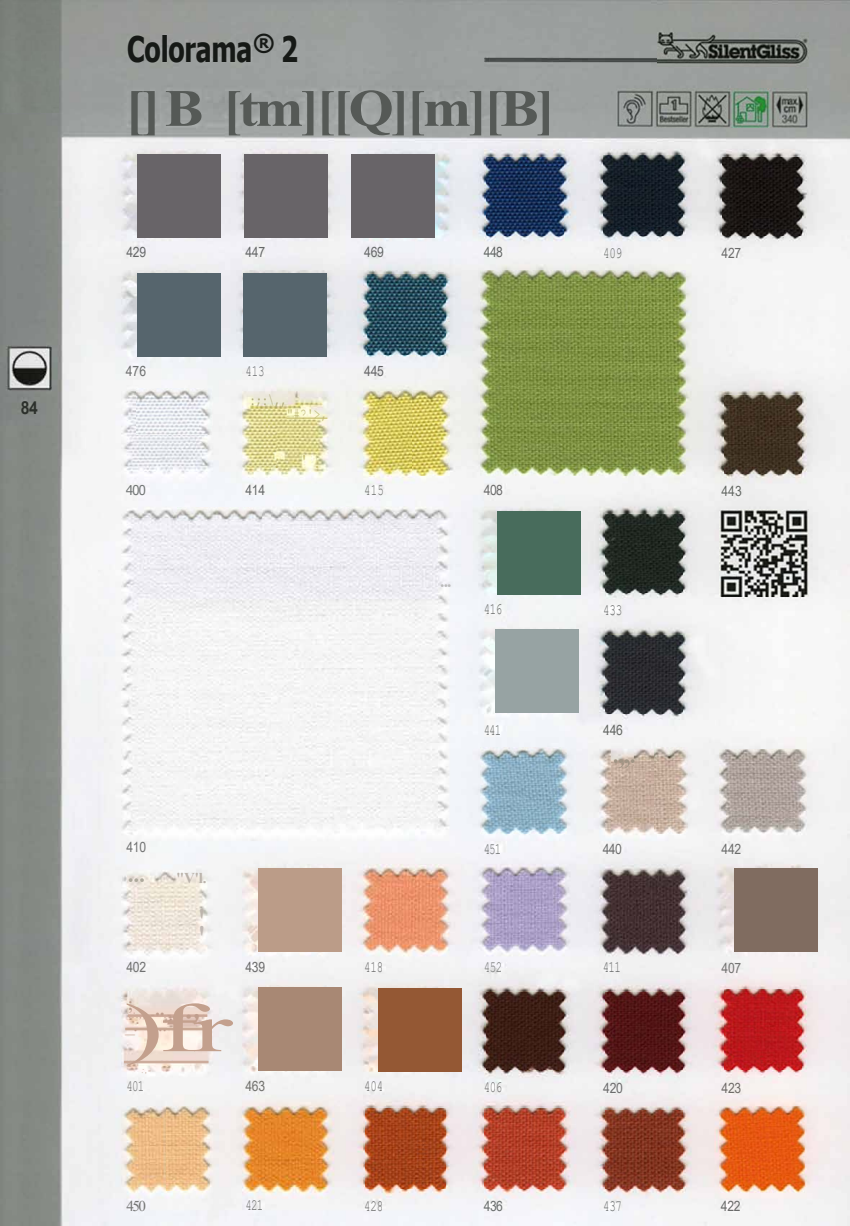
<style>
.page{position:relative;width:850px;height:1226px;background:#fff}
.page>*{position:absolute;margin:0;border:0;box-sizing:border-box;transform-origin:0 0}
.t1{font:181.5px "Times New Roman";color:#56656d}
.t2{font:181.5px "Times New Roman";color:#a88874}
.t3{font:181.5px "Times New Roman";color:#bb9c88}
.t4{font:181.5px "Times New Roman";color:#486c5c}
.t5{font:69px "Times New Roman";color:#c3a08d;scale:1.72 1}
.t6{font:700 52.5px "Times New Roman";color:#555956;scale:1.11 1}
.t7{font:700 35.25px "Tahoma";letter-spacing:-.01em;color:#161916;scale:.75 1}
.t8{font:34.5px "Times New Roman";color:#a09484}
.t9{font:34.5px "Times New Roman";color:#ada99c}
.t10{font:34.5px "Times New Roman";color:#bcb4ac}
.t11{font:34.5px "Times New Roman";color:#c0b8b4}
.t12{font:25.5px "Times New Roman";color:#bbb}
.t13{font:italic 19.5px "Times New Roman";color:#c39f8f}
.t14{font:19.5px "Times New Roman";color:#c8c078}
.t15{font:700 18px "Arial";color:#2c302c;scale:.87 1}
.t16{font:15.75px "Courier New";color:#aeaa7b;scale:.69 1}
.t17{font:15.75px "Courier New";color:#c0b978;scale:.69 1}
.t18{font:15.75px "Courier New";color:#676b6b;scale:.69 1}
.t19{font:15.75px "Courier New";color:#717171;scale:.69 1}
.t20{font:15.75px "Courier New";color:#6a6c6e;scale:.69 1}
.t21{font:15.75px "Courier New";color:#6a6b6b;scale:.69 1}
.t22{font:15.75px "Courier New";color:#686a68;scale:.69 1}
.t23{font:15.75px "Courier New";color:#6a6a6a;scale:.69 1}
.t24{font:15.75px "Courier New";color:#696969;scale:.69 1}
.t25{font:15.75px "Courier New";color:#686868;scale:.69 1}
.t26{font:15.75px "Courier New";color:#676967;scale:.69 1}
.t27{font:15.75px "Courier New";color:#6a6d6d;scale:.69 1}
.t28{font:15.75px "Courier New";color:#747676;scale:.69 1}
.t29{font:15.75px "Courier New";color:#6c6c6c;scale:.69 1}
.t30{font:15.75px "Courier New";color:#696d6a;scale:.69 1}
.t31{font:15.75px "Courier New";color:#686a6a;scale:.69 1}
.t32{font:15.75px "Courier New";color:#646666;scale:.69 1}
.t33{font:15.75px "Courier New";color:#696d6d;scale:.69 1}
.t34{font:700 15px "Times New Roman";color:#bbb3ab}
.t35{font:15px "Times New Roman";color:#747474}
.t36{font:14.25px "Arial";letter-spacing:-.02em;color:#656768;scale:.85 1}
.t37{font:14.25px "Arial";letter-spacing:-.035em;color:#6b6b6b;scale:.85 1}
.t38{font:14.25px "Arial";color:#747473;scale:.85 1}
.t39{font:14.25px "Arial";color:#6e7070;scale:.85 1}
.t40{font:14.25px "Arial";color:#717272;scale:.85 1}
.t41{font:14.25px "Arial";color:#707171;scale:.85 1}
.t42{font:14.25px "Arial";color:#666969;scale:.85 1}
.t43{font:14.25px "Arial";color:#6b6b6c;scale:.85 1}
.t44{font:14.25px "Arial";color:#70706c;scale:.85 1}
.t45{font:14.25px "Arial";color:#656568;scale:.85 1}
.t46{font:14.25px "Arial";color:#636766;scale:.85 1}
.t47{font:14.25px "Arial";color:#696d6d;scale:.85 1}
.t48{font:14.25px "Arial";color:#636663;scale:.85 1}
.t49{font:14.25px "Arial";color:#6c6d6d;scale:.85 1}
.t50{font:14.25px "Arial";color:#6c6c6d;scale:.85 1}
.t51{font:14.25px "Arial";color:#646864;scale:.85 1}
.t52{font:14.25px "Arial";color:#6c6d6c;scale:.85 1}
.t53{font:14.25px "Arial";color:#6f6b68;scale:.85 1}
.t54{font:14.25px "Arial";color:#6a6a6a;scale:.85 1}
.t55{font:13.5px "Verdana";color:#707474;scale:.89 1}
.t56{font:italic 12px "Times New Roman";color:#c09e8d}
.t57{font:italic 9px "Times New Roman";color:#c3a393}
.s1{color:#b8b064}
.s2{font-size:25.5px}
.s3{font-size:43.5px}
.s4{font-size:34.5px}
.s5{color:#945834}
</style>
<div class="page">
<img style="left:0;top:0;width:849px;height:1225px">
<div style="left:0;top:0;width:58px;height:112px;background:#7c827c"></div>
<img style="left:657px;top:32px;width:151px;height:35px">
<img style="left:616px;top:88px;width:192px;height:40px">
<img style="left:136px;top:389px;width:76px;height:45px">
<img style="left:242px;top:408px;width:45px;height:58px">
<img style="left:367px;top:274px;width:78px;height:80px">
<img style="left:412px;top:391px;width:37px;height:84px">
<img style="left:486px;top:158px;width:78px;height:78px">
<img style="left:603px;top:156px;width:79px;height:80px">
<img style="left:480px;top:270px;width:205px;height:205px">
<img style="left:722px;top:158px;width:79px;height:78px">
<img style="left:724px;top:395px;width:77px;height:78px">
<img style="left:177px;top:508px;width:84px;height:12px">
<img style="left:296px;top:508px;width:56px;height:12px">
<img style="left:480px;top:747px;width:86px;height:87px">
<img style="left:605px;top:514px;width:77px;height:78px">
<img style="left:719px;top:510px;width:89px;height:86px">
<img style="left:605px;top:635px;width:77px;height:78px">
<img style="left:654px;top:747px;width:33px;height:87px">
<img style="left:719px;top:750px;width:87px;height:60px">
<img style="left:486px;top:992px;width:78px;height:77px">
<img style="left:605px;top:992px;width:77px;height:77px">
<img style="left:724px;top:989px;width:77px;height:80px">
<img style="left:166px;top:1106px;width:44px;height:84px">
<img style="left:365px;top:1108px;width:80px;height:80px">
<img style="left:484px;top:1108px;width:80px;height:80px">
<img style="left:605px;top:1110px;width:77px;height:78px">
<img style="left:719px;top:1106px;width:85px;height:86px">
<hr style="left:287px;top:417px;width:40px;height:2px;background:#ccc478">
<hr style="left:128px;top:1014px;width:79px;height:2px;background:#cca898">
<hr style="left:125px;top:1027px;width:82px;height:3px;background:#c8a894">
<hr style="left:124px;top:1060px;width:84px;height:3px;background:#ccac9c">
<h3 class="t15" style="left:21px;top:395px;width:21px">84</h3>
<h3 class="t7" style="left:127px;top:24px;width:229px">Colorama<sup>®</sup> 2</h3>
<h3 class="t6" style="left:125px;top:70px;width:388px">[] B [tm][[Q][m][B]</h3>
<p class="t36" style="left:125px;top:242px;width:130px"><sup>■</sup>429</p>
<p class="t36" style="left:231px;top:242px;width:130px"><sup>■</sup>447</p>
<p class="t36" style="left:338px;top:242px;width:130px"><sup>■</sup>469</p>
<h1 class="t1" style="left:124px;top:168px;width:218px">■■</h1>
<p class="t39" style="left:126px;top:361px;width:25px">476</p>
<p class="t46" style="left:483px;top:242px;width:24px">448</p>
<h3 class="t20" style="left:245px;top:361px;width:29px">413</h3>
<h3 class="t16" style="left:249px;top:391px;width:55px">:;:\,,</h3>
<p class="t45" style="left:364px;top:361px;width:25px">445</p>
<h3 class="t17" style="left:287px;top:405px;width:60px">"#?'&gt;,</h3>
<h3 class="t14" style="left:274px;top:448px;width:46px"><span class="s1">.</span> ' .</h3>
<p class="t55" style="left:126px;top:481px;width:24px">400</p>
<p class="t42" style="left:245px;top:480px;width:25px">414</p>
<h3 class="t22" style="left:364px;top:480px;width:30px">415</h3>
<h3 class="t12" style="left:439px;top:560px;width:15px">...</h3>
<p class="t37" style="left:483px;top:480px;width:24px">408</p>
<h1 class="t4" style="left:483px;top:406px;width:111px">■</h1>
<h3 class="t26" style="left:483px;top:599px;width:29px">416</h3>
<h3 class="t18" style="left:482px;top:720px;width:160px"><sup>■</sup> 441</h3>
<h3 class="t30" style="left:603px;top:243px;width:29px">409</h3>
<h3 class="t31" style="left:603px;top:600px;width:29px">433</h3>
<p class="t48" style="left:603px;top:720px;width:25px">446</p>
<h3 class="t8" style="left:611px;top:726px;width:27px">.,,.</h3>
<p class="t40" style="left:126px;top:836px;width:25px">410</p>
<h3 class="t9" style="left:126px;top:845px;width:21px">...</h3>
<p class="t34" style="left:176px;top:867px;width:32px">"V'l.</p>
<h3 class="t10" style="left:199px;top:896px;width:8px">'</h3>
<h3 class="t11" style="left:199px;top:913px;width:8px">'</h3>
<p class="t41" style="left:126px;top:957px;width:25px">402</p>
<p class="t56" style="left:128px;top:1005px;width:78px"><sup>;</sup> .:.,;.-••.-<span class="s2">....</span><span class="s3">.,</span></p>
<h3 class="t13" style="left:125px;top:1010px;width:54px">_: .. <span class="s4">-</span></h3>
<h2 class="t5" style="left:124px;top:979px;width:64px">)fr</h2>
<p class="t57" style="left:141px;top:1063px;width:11px">:,-</p>
<h3 class="t19" style="left:126px;top:1076px;width:27px">401</h3>
<h1 class="t3" style="left:245px;top:763px;width:111px">■</h1>
<p class="t43" style="left:245px;top:957px;width:25px">439</p>
<h1 class="t2" style="left:245px;top:882px;width:231px">■<span class="s5">■</span></h1>
<p class="t44" style="left:245px;top:1076px;width:25px">463</p>
<h3 class="t23" style="left:364px;top:957px;width:29px">418</h3>
<h3 class="t24" style="left:364px;top:1076px;width:29px">404</h3>
<h3 class="t27" style="left:483px;top:839px;width:27px">451</h3>
<h3 class="t28" style="left:483px;top:957px;width:29px">452</h3>
<h3 class="t29" style="left:483px;top:1077px;width:29px">406</h3>
<p class="t49" style="left:602px;top:838px;width:24px">440</p>
<h3 class="t32" style="left:602px;top:957px;width:28px">411</h3>
<p class="t50" style="left:603px;top:1077px;width:25px">420</p>
<p class="t35" style="left:126px;top:1195px;width:21px">450</p>
<h3 class="t21" style="left:245px;top:1195px;width:27px">421</h3>
<h3 class="t25" style="left:364px;top:1196px;width:29px">428</h3>
<p class="t47" style="left:483px;top:1195px;width:24px">436</p>
<h3 class="t33" style="left:603px;top:1196px;width:29px">437</h3>
<p class="t37" style="left:721px;top:243px;width:25px">427</p>
<p class="t51" style="left:721px;top:481px;width:25px">443</p>
<p class="t52" style="left:721px;top:838px;width:25px">442</p>
<p class="t38" style="left:720px;top:958px;width:130px"><sup>■</sup>407</p>
<p class="t53" style="left:721px;top:1077px;width:25px">423</p>
<p class="t54" style="left:720px;top:1196px;width:25px">422</p>
</div>
